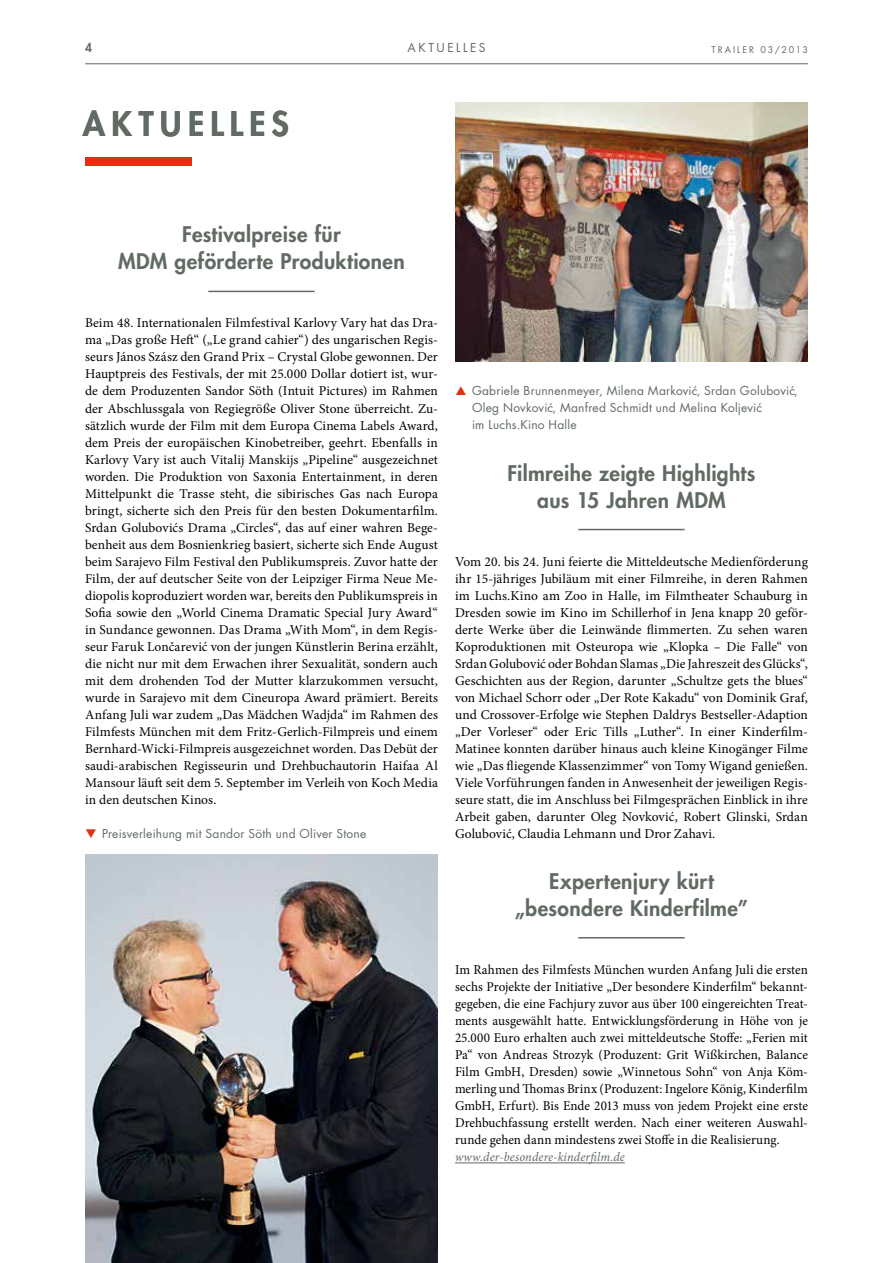
<style>
.page{position:relative;width:893px;height:1263px;background:#fff}
.page>*{position:absolute;margin:0;border:0;box-sizing:border-box;transform-origin:0 0}
.t1{font:800 33px "Futura Std";letter-spacing:.19em;color:#616b63}
.t2{font:800 21px/27px "Futura Std";letter-spacing:.015em;color:#616b63}
.t3{font:13.5px/17px "Minion Pro";letter-spacing:.005em;color:#000;text-align:justify}
.t4{font:italic 12.75px "Minion Pro";letter-spacing:.02em;color:#616b63}
.t5{font:12px/17px "Futura Std";letter-spacing:.02em;color:#616b63}
.t6{font:12px "Futura Std";letter-spacing:.21em;color:#616b63}
.t7{font:800 12px "Futura Std";color:#616b63}
.t8{font:9px "Futura Std";letter-spacing:.215em;color:#616b63}
.s1{color:#e12f10}
</style>
<div class="page">
<hr style="left:85px;top:63px;width:723px;height:1px;background:#616b63">
<div style="left:85px;top:157px;width:106px;height:9px;background:#e12f10"></div>
<hr style="left:208px;top:291px;width:107px;height:1px;background:#616b63">
<hr style="left:578px;top:529px;width:107px;height:1px;background:#616b63">
<hr style="left:578px;top:937px;width:107px;height:1px;background:#616b63">
<hr style="left:455px;top:1162px;width:170px;height:1px;background:#616b63">
<img style="left:85px;top:855px;width:353px;height:408px">
<img style="left:455px;top:102px;width:353px;height:259px">
<p class="t7" style="left:85px;top:40px;width:8px">4</p>
<p class="t6" style="left:407px;top:40px;width:80px">AKTUELLES</p>
<p class="t8" style="left:711px;top:43px;width:98px">Trailer 03/2013</p>
<h1 class="t1" style="left:83px;top:103px;width:204px">Aktuelles</h1>
<h2 class="t2" style="left:182px;top:221px;width:160px">Festivalpreise für</h2>
<h2 class="t2" style="left:118px;top:248px;width:18px">MDM</h2>
<h2 class="t2" style="left:175px;top:248px;width:232px">geförderte Produktionen</h2>
<p class="t3" style="left:85px;top:315px;width:354px">Beim 48. Internationalen Filmfestival Karlovy Vary hat das Dra&shy;ma „Das große Heft“ („Le grand cahier“) des ungarischen Regis&shy;seurs János Szász den Grand Prix – Crystal Globe gewonnen. Der Hauptpreis des Festivals, der mit 25.000 Dollar dotiert ist, wur&shy;de dem Produzenten Sandor Söth (Intuit Pictures) im Rahmen der Abschlussgala von Regiegröße Oliver Stone überreicht. Zu&shy;sätzlich wurde der Film mit dem Europa Cinema Labels Award, dem Preis der europäischen Kinobetreiber, geehrt. Ebenfalls in Karlovy Vary ist auch Vitalij Manskijs „Pipeline“ ausgezeichnet worden. Die Produktion von Saxonia Entertainment, in deren Mittelpunkt die Trasse steht, die sibirisches Gas nach Europa bringt, sicherte sich den Preis für den besten Dokumentarfilm.<br>Srdan Golubovićs Drama „Circles“, das auf einer wahren Bege&shy;benheit aus dem Bosnienkrieg basiert, sicherte sich Ende August beim Sarajevo Film Festival den Publikumspreis. Zuvor hatte der Film, der auf deutscher Seite von der Leipziger Firma Neue Me&shy;diopolis koproduziert worden war, bereits den Publikumspreis in Sofia sowie den „World Cinema Dramatic Special Jury Award“ in Sundance gewonnen. Das Drama „With Mom“, in dem Regis&shy;seur Faruk Lončarević von der jungen Künstlerin Berina erzählt, die nicht nur mit dem Erwachen ihrer Sexualität, sondern auch mit dem drohenden Tod der Mutter klarzukommen versucht, wurde in Sarajevo mit dem Cineuropa Award prämiert. Bereits Anfang Juli war zudem „Das Mädchen Wadjda“ im Rahmen des Filmfests München mit dem Fritz-Gerlich-Filmpreis und einem Bernhard-Wicki-Filmpreis ausgezeichnet worden. Das Debüt der saudi-arabischen Regisseurin und Drehbuchautorin Haifaa Al Mansour läuft seit dem 5. September im Verleih von Koch Media in den deutschen Kinos.</p>
<p class="t5" style="left:85px;top:825px;width:283px"><span class="s1">❑</span> Preisverleihung mit Sandor Söth und Oliver Stone</p>
<p class="t5" style="left:472px;top:383px;width:327px">Gabriele Brunnenmeyer, Milena Markovic´, Srdan Golubovic´,<br>Oleg Novkovic´, Manfred Schmidt und Melina Koljevic´<br>im Luchs.Kino Halle</p>
<h2 class="t2" style="left:537px;top:459px;width:220px;text-indent:-30px">Filmreihe zeigte Highlights aus 15 Jahren MDM</h2>
<p class="t3" style="left:455px;top:553px;width:354px">Vom 20. bis 24. Juni feierte die Mitteldeutsche Medienförderung ihr 15-jähriges Jubiläum mit einer Filmreihe, in deren Rahmen im Luchs.Kino am Zoo in Halle, im Filmtheater Schauburg in Dresden sowie im Kino im Schillerhof in Jena knapp 20 geför&shy;derte Werke über die Leinwände flimmerten. Zu sehen waren Koproduktionen mit Osteuropa wie „Klopka – Die Falle“ von Srdan Golubović oder Bohdan Slamas „Die Jahreszeit des Glücks“, Geschichten aus der Region, darunter „Schultze gets the blues“ von Michael Schorr oder „Der Rote Kakadu“ von Dominik Graf, und Crossover-Erfolge wie Stephen Daldrys Bestseller-Adaption „Der Vorleser“ oder Eric Tills „Luther“. In einer Kinderfilm-Matinee konnten darüber hinaus auch kleine Kinogänger Filme wie „Das fliegende Klassenzimmer“ von Tomy Wigand genießen.<br>Viele Vorführungen fanden in Anwesenheit der jeweiligen Regis&shy;seure statt, die im Anschluss bei Filmgesprächen Einblick in ihre Arbeit gaben, darunter Oleg Novković, Robert Glinski, Srdan Golubović, Claudia Lehmann und Dror Zahavi.</p>
<h2 class="t2" style="left:515px;top:867px;width:235px;text-align:center">Expertenjury kürt „besondere Kinderfilme”</h2>
<p class="t3" style="left:455px;top:961px;width:354px">Im Rahmen des Filmfests München wurden Anfang Juli die ersten sechs Projekte der Initiative „Der besondere Kinderfilm“ bekannt&shy;gegeben, die eine Fachjury zuvor aus über 100 eingereichten Treat&shy;ments ausgewählt hatte. Entwicklungsförderung in Höhe von je 25.000 Euro erhalten auch zwei mitteldeutsche Stoffe: „Ferien mit Pa“ von Andreas Strozyk (Produzent: Grit Wißkirchen, Balance Film GmbH, Dresden) sowie „Winnetous Sohn“ von Anja Köm&shy;merling und Thomas Brinx (Produzent: Ingelore König, Kinderfilm GmbH, Erfurt). Bis Ende 2013 muss von jedem Projekt eine erste Drehbuchfassung erstellt werden. Nach einer weiteren Auswahl&shy;runde gehen dann mindestens zwei Stoffe in die Realisierung.</p>
<p class="t4" style="left:455px;top:1148px;width:171px">www.der-besondere-kinderfilm.de</p>
</div>
